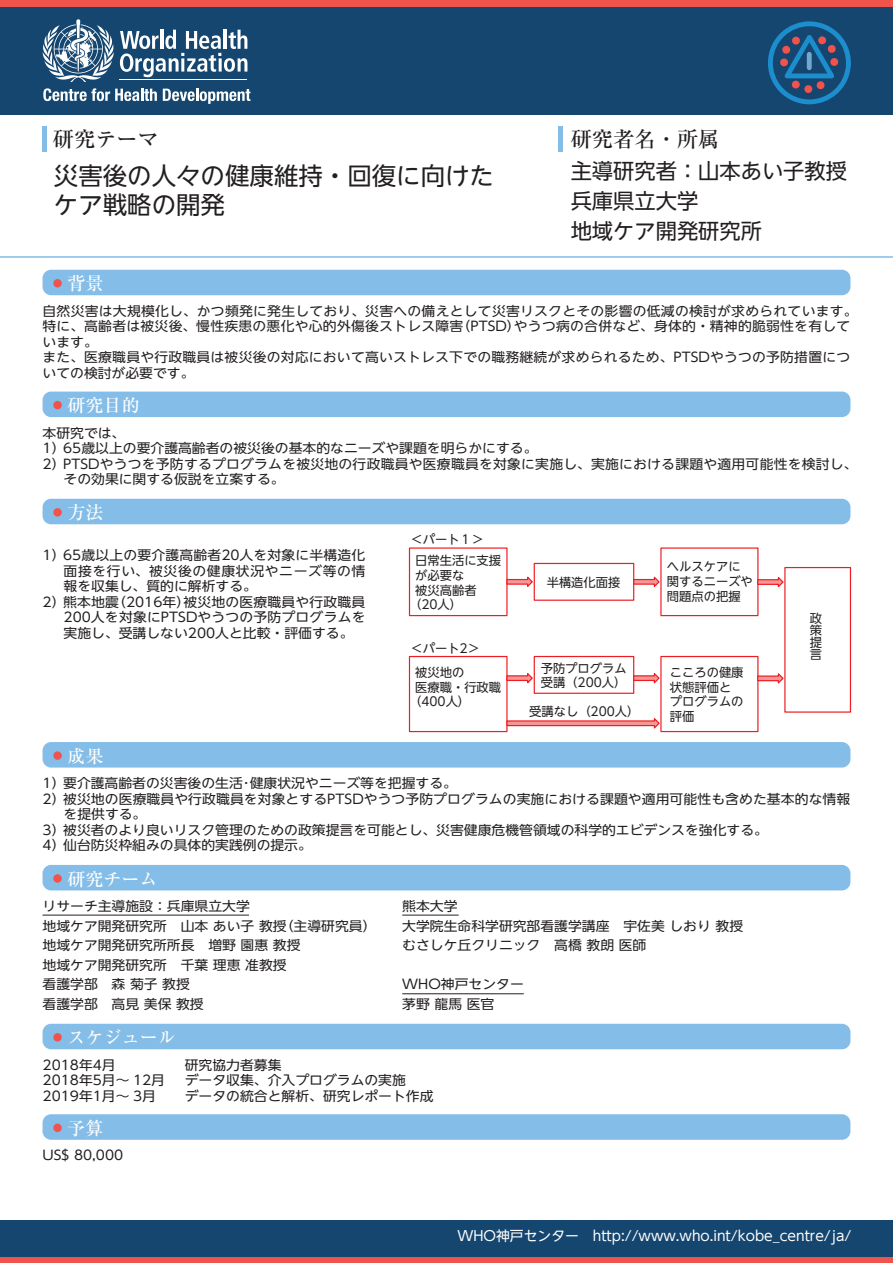
<style>
.page{position:relative;width:893px;height:1263px;background:#fff}
.page>*{position:absolute;margin:0;border:0;box-sizing:border-box;transform-origin:0 0}
.t1{font:24.45px/28.7px "UD Shin Go NT Pro";color:#231f20}
.t2{font:21.3px/30px "UD Shin Go NT Pro";color:#231f20}
.t3{font:500 21.3px "Ryumin Pro";color:#231f20}
.t4{font:500 18px "Ryumin Pro";color:#fff}
.t5{font:13.8px "UD Shin Go NT Pro";color:#fff}
.t6{font:13.2px/19.5px "UD Shin Go NT Pro";color:#231f20;scale:1.05 1}
.t7{font:13.2px/15.5px "UD Shin Go NT Pro";letter-spacing:.02em;color:#231f20;scale:1.05 1}
.t8{font:13.2px "UD Shin Go NT Pro";letter-spacing:.045em;color:#231f20;scale:1.05 1}
.t9{font:12.3px/14.7px "UD Shin Go NT Pro";color:#231f20}
</style>
<div class="page">
<div style="left:0;top:0;width:893px;height:115px;background:#15466f"></div>
<div style="left:0;top:0;width:893px;height:6px;background:#f0524c"></div>
<div style="left:0;top:1220px;width:893px;height:43px;background:#15466f"></div>
<div style="left:0;top:1258px;width:893px;height:5px;background:#f0524c"></div>
<div style="left:43px;top:270px;width:807px;height:25px;background:#84bde7;border-radius:9px"></div>
<div style="left:43px;top:392px;width:807px;height:25px;background:#84bde7;border-radius:9px"></div>
<div style="left:43px;top:499px;width:807px;height:25px;background:#84bde7;border-radius:9px"></div>
<div style="left:43px;top:742px;width:807px;height:25px;background:#84bde7;border-radius:9px"></div>
<div style="left:43px;top:865px;width:807px;height:25px;background:#84bde7;border-radius:9px"></div>
<div style="left:43px;top:1114px;width:807px;height:26px;background:#84bde7;border-radius:9px"></div>
<div style="left:43px;top:1024px;width:807px;height:25px;background:#84bde7;border-radius:9px"></div>
<div style="left:409px;top:547px;width:99px;height:69px;border:1px solid #ee1d23"></div>
<div style="left:534px;top:563px;width:100px;height:38px;border:1px solid #ee1d23"></div>
<div style="left:660px;top:547px;width:98px;height:69px;border:1px solid #ee1d23"></div>
<div style="left:784px;top:567px;width:67px;height:146px;border:1px solid #ee1d23"></div>
<svg style="left:506px;top:574px;width:28px;height:15px"></svg>
<div style="left:409px;top:656px;width:99px;height:76px;border:1px solid #ee1d23"></div>
<div style="left:534px;top:656px;width:100px;height:38px;border:1px solid #ee1d23"></div>
<div style="left:660px;top:656px;width:98px;height:76px;border:1px solid #ee1d23"></div>
<svg style="left:506px;top:671px;width:28px;height:15px"></svg>
<svg style="left:632px;top:574px;width:29px;height:15px"></svg>
<svg style="left:632px;top:671px;width:29px;height:15px"></svg>
<svg style="left:756px;top:574px;width:29px;height:15px"></svg>
<svg style="left:756px;top:671px;width:29px;height:15px"></svg>
<svg style="left:506px;top:716px;width:155px;height:15px"></svg>
<svg style="left:42px;top:19px;width:205px;height:63px"></svg>
<hr style="left:120px;top:79px;width:127px;height:1px;background:#fff">
<svg style="left:43px;top:88px;width:114px;height:13px"></svg>
<svg style="left:163px;top:89px;width:87px;height:15px"></svg>
<hr style="left:0;top:256px;width:893px;height:2px;background:#84bde7">
<hr style="left:43px;top:126px;width:4px;height:26px;background:#84bde7">
<hr style="left:559px;top:126px;width:4px;height:26px;background:#84bde7">
<div style="left:53px;top:279px;width:9px;height:8px;background:#f0524c;border-radius:50%"></div>
<div style="left:53px;top:401px;width:9px;height:8px;background:#f0524c;border-radius:50%"></div>
<div style="left:53px;top:508px;width:9px;height:8px;background:#f0524c;border-radius:50%"></div>
<div style="left:53px;top:751px;width:9px;height:9px;background:#f0524c;border-radius:50%"></div>
<div style="left:53px;top:874px;width:9px;height:9px;background:#f0524c;border-radius:50%"></div>
<svg style="left:768px;top:21px;width:83px;height:83px"></svg>
<div style="left:816px;top:81px;width:9px;height:8px;background:#f0524c;border-radius:50%"></div>
<div style="left:804px;top:85px;width:8px;height:8px;background:#f0524c;border-radius:50%"></div>
<div style="left:792px;top:80px;width:8px;height:9px;background:#f0524c;border-radius:50%"></div>
<hr style="left:43px;top:915px;width:206px;height:1px;background:#231f20">
<hr style="left:402px;top:915px;width:57px;height:1px;background:#231f20">
<hr style="left:402px;top:993px;width:122px;height:1px;background:#231f20">
<div style="left:53px;top:1033px;width:9px;height:8px;background:#f0524c;border-radius:50%"></div>
<div style="left:53px;top:1123px;width:9px;height:9px;background:#f0524c;border-radius:50%"></div>
<h2 class="t3" style="left:53px;top:123px;width:108px">研究テーマ</h2>
<h1 class="t1" style="left:54px;top:161px;width:442px">災害後の人々の健康維持・回復に向けたケア戦略の開発</h1>
<h3 class="t4" style="left:67px;top:269px;width:38px">背景</h3>
<h2 class="t3" style="left:571px;top:123px;width:150px">研究者名・所属</h2>
<h2 class="t2" style="left:571px;top:155px;width:320px">主導研究者：山本あい子教授　　兵庫県立大学　<br>地域ケア開発研究所</h2>
<p class="t7" style="left:43px;top:303px;width:778px">自然災害は大規模化し、かつ頻発に発生しており、災害への備えとして災害リスクとその影響の低減の検討が求められています。特に、高齢者は被災後、慢性疾患の悪化や心的外傷後ストレス障害（PTSD）やうつ病の合併など、身体的・精神的脆弱性を有しています。<br>また、医療職員や行政職員は被災後の対応において高いストレス下での職務継続が求められるため、PTSDやうつの予防措置についての検討が必要です。</p>
<h3 class="t4" style="left:67px;top:391px;width:74px">研究目的</h3>
<p class="t6" style="left:43px;top:423px;width:80px">本研究では、</p>
<p class="t6" style="left:43px;top:438px;width:473px">1）65歳以上の要介護高齢者の被災後の基本的なニーズや課題を明らかにする。</p>
<p class="t6" style="left:43px;top:453px;width:778px">2）PTSDやうつを予防するプログラムを被災地の行政職員や医療職員を対象に実施し、実施における課題や適用可能性を検討し、</p>
<p class="t6" style="left:64px;top:469px;width:212px">その効果に関する仮説を立案する。</p>
<h3 class="t4" style="left:67px;top:498px;width:38px">方法</h3>
<p class="t6" style="left:43px;top:545px;width:309px">1）65歳以上の要介護高齢者20人を対象に半構造化</p>
<p class="t8" style="left:64px;top:560px;width:289px">面接を行い、被災後の健康状況やニーズ等の情</p>
<p class="t6" style="left:64px;top:576px;width:186px">報を収集し、質的に解析する。</p>
<p class="t6" style="left:43px;top:592px;width:309px">2）熊本地震（2016年）被災地の医療職員や行政職員</p>
<p class="t6" style="left:64px;top:607px;width:289px">200人を対象にPTSDやうつの予防プログラムを</p>
<p class="t6" style="left:64px;top:622px;width:278px">実施し、受講しない200人と比較・評価する。</p>
<h3 class="t4" style="left:67px;top:742px;width:38px">成果</h3>
<p class="t9" style="left:410px;top:531px;width:75px">＜パート１＞</p>
<p class="t9" style="left:415px;top:553px;width:87px">日常生活に支援</p>
<p class="t9" style="left:415px;top:567px;width:51px">が必要な</p>
<p class="t9" style="left:415px;top:582px;width:63px">被災高齢者</p>
<p class="t9" style="left:409px;top:597px;width:55px">（20人）</p>
<p class="t9" style="left:410px;top:640px;width:71px">＜パート2＞</p>
<p class="t9" style="left:415px;top:665px;width:51px">被災地の</p>
<p class="t9" style="left:415px;top:679px;width:87px">医療職・行政職</p>
<p class="t9" style="left:409px;top:694px;width:63px">（400人）</p>
<p class="t9" style="left:547px;top:574px;width:75px">半構造化面接</p>
<p class="t9" style="left:541px;top:660px;width:87px">予防プログラム受講（200人）</p>
<p class="t9" style="left:529px;top:704px;width:112px">受講なし（200人）</p>
<p class="t9" style="left:667px;top:559px;width:87px">ヘルスケアに関するニーズや問題点の把握</p>
<p class="t9" style="left:670px;top:665px;width:75px">こころの健康状態評価とプログラムの評価</p>
<p class="t9" style="left:810px;top:612px;width:13px;line-height:12px;text-align:justify">政策提言</p>
<p class="t6" style="left:43px;top:773px;width:396px">1）要介護高齢者の災害後の生活･健康状況やニーズ等を把握する。</p>
<p class="t6" style="left:43px;top:788px;width:771px">2）被災地の医療職員や行政職員を対象とするPTSDやうつ予防プログラムの実施における課題や適用可能性も含めた基本的な情報</p>
<p class="t6" style="left:64px;top:804px;width:80px">を提供する。</p>
<p class="t6" style="left:43px;top:819px;width:692px">3）被災者のより良いリスク管理のための政策提言を可能とし、災害健康危機管領域の科学的エビデンスを強化する。</p>
<p class="t6" style="left:43px;top:835px;width:258px">4）仙台防災枠組みの具体的実践例の提示。</p>
<h3 class="t4" style="left:67px;top:865px;width:92px">研究チーム</h3>
<p class="t6" style="left:43px;top:896px;width:320px">リサーチ主導施設：兵庫県立大学<br>地域ケア開発研究所　山本 あい子 教授（主導研究員）地域ケア開発研究所所長　増野 園惠 教授<br>地域ケア開発研究所　千葉 理恵 准教授<br>看護学部　森 菊子 教授<br>看護学部　高見 美保 教授</p>
<p class="t6" style="left:402px;top:896px;width:326px">熊本大学<br>大学院生命科学研究部看護学講座　宇佐美 しおり 教授むさしケ丘クリニック　高橋 教朗 医師</p>
<p class="t6" style="left:402px;top:974px;width:117px">WHO神戸センター茅野 龍馬 医官</p>
<h3 class="t4" style="left:67px;top:1023px;width:110px">スケジュール</h3>
<p class="t6" style="left:43px;top:1055px;width:71px">2018年4月</p>
<p class="t6" style="left:185px;top:1055px;width:94px">研究協力者募集</p>
<p class="t6" style="left:43px;top:1070px;width:118px">2018年5月～ 12月</p>
<p class="t6" style="left:185px;top:1070px;width:212px">データ収集、介入プログラムの実施</p>
<p class="t6" style="left:43px;top:1086px;width:110px">2019年1月～ 3月</p>
<p class="t6" style="left:185px;top:1086px;width:238px">データの統合と解析、研究レポート作成</p>
<h3 class="t4" style="left:67px;top:1114px;width:38px">予算</h3>
<p class="t6" style="left:43px;top:1145px;width:78px">US$ 80,000</p>
<p class="t5" style="left:457px;top:1224px;width:395px">WHO神戸センター　http://www.who.int/kobe_centre/ja/</p>
</div>
